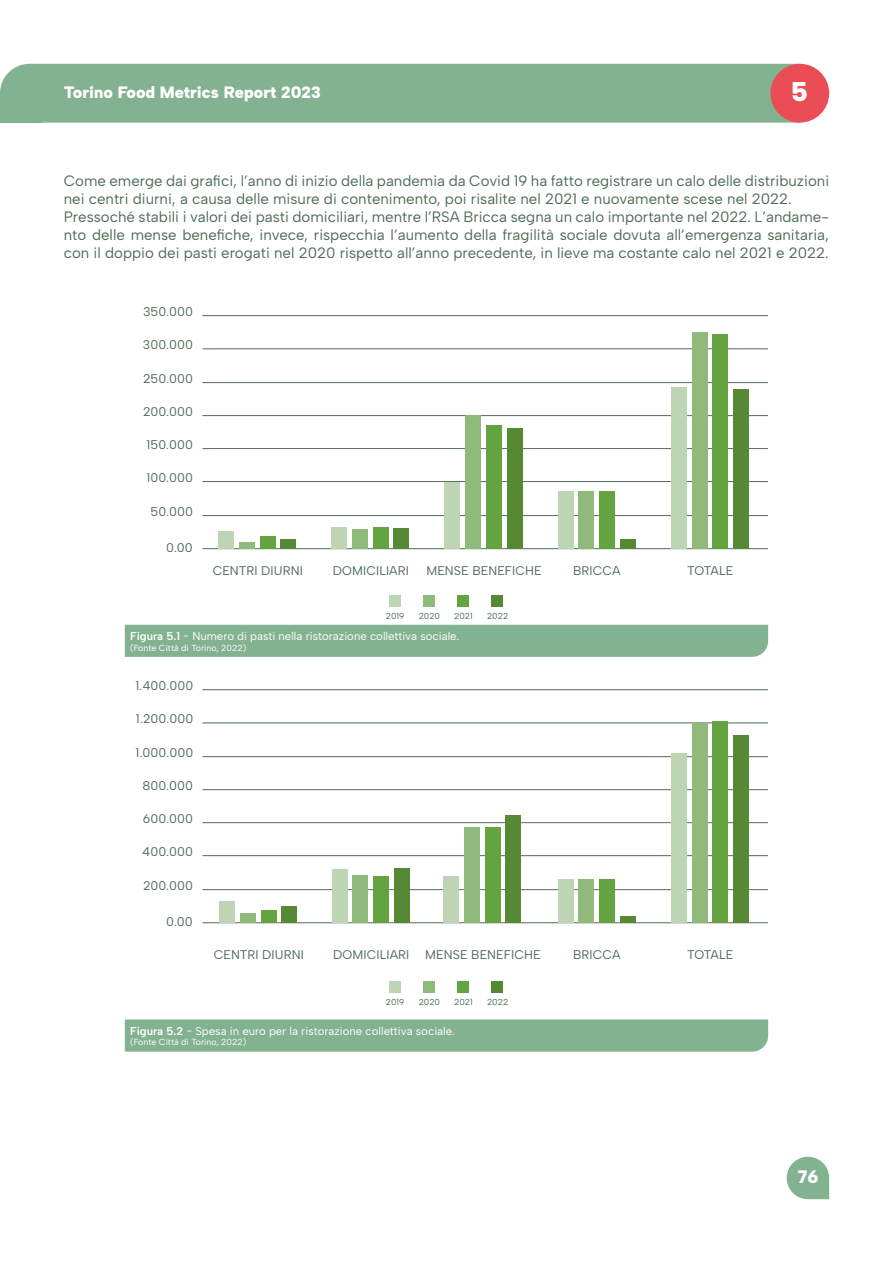
<style>
.page{position:relative;width:893px;height:1263px;background:#fff}
.page>*{position:absolute;margin:0;border:0;box-sizing:border-box;transform-origin:0 0}
.t1{font:900 27px "Albert Sans";color:#fff}
.t2{font:900 18px "Albert Sans";color:#fff}
.t3{font:900 16.5px "Albert Sans";color:#fff}
.t4{font:15px/18px "Albert Sans";color:#4e6c56}
.t5{font:12.6px "Albert Sans";letter-spacing:.01em;color:#4e6c56}
.t6{font:11.4px "Albert Sans";color:#fff}
.t7{font:8.85px "Albert Sans";color:#fff}
.t8{font:8.7px "Albert Sans";letter-spacing:-.005em;color:#4e6c56}
.s1{font-weight:600}
</style>
<div class="page">
<hr style="left:202px;top:315px;width:566px;height:1px;background:#4e6c56">
<hr style="left:202px;top:348px;width:566px;height:1px;background:#4e6c56">
<hr style="left:202px;top:382px;width:566px;height:1px;background:#4e6c56">
<hr style="left:202px;top:415px;width:566px;height:1px;background:#4e6c56">
<hr style="left:202px;top:448px;width:566px;height:1px;background:#4e6c56">
<hr style="left:202px;top:481px;width:566px;height:1px;background:#4e6c56">
<hr style="left:202px;top:515px;width:566px;height:1px;background:#4e6c56">
<hr style="left:202px;top:548px;width:566px;height:1px;background:#4e6c56">
<div style="left:219px;top:532px;width:15px;height:17px;background:#bdd5b4"></div>
<div style="left:239px;top:542px;width:16px;height:7px;background:#90ba7b"></div>
<div style="left:260px;top:536px;width:15px;height:13px;background:#65a340"></div>
<div style="left:281px;top:539px;width:15px;height:10px;background:#578834"></div>
<div style="left:332px;top:527px;width:15px;height:22px;background:#bdd5b4"></div>
<div style="left:352px;top:529px;width:16px;height:20px;background:#90ba7b"></div>
<div style="left:373px;top:527px;width:16px;height:22px;background:#65a340"></div>
<div style="left:394px;top:528px;width:15px;height:21px;background:#578834"></div>
<div style="left:445px;top:482px;width:15px;height:67px;background:#bdd5b4"></div>
<div style="left:465px;top:416px;width:16px;height:133px;background:#90ba7b"></div>
<div style="left:486px;top:425px;width:16px;height:124px;background:#65a340"></div>
<div style="left:507px;top:429px;width:15px;height:120px;background:#578834"></div>
<div style="left:671px;top:387px;width:16px;height:162px;background:#bdd5b4"></div>
<div style="left:692px;top:332px;width:15px;height:217px;background:#90ba7b"></div>
<div style="left:713px;top:334px;width:15px;height:215px;background:#65a340"></div>
<div style="left:733px;top:389px;width:16px;height:160px;background:#578834"></div>
<div style="left:558px;top:491px;width:15px;height:58px;background:#bdd5b4"></div>
<div style="left:578px;top:491px;width:16px;height:58px;background:#90ba7b"></div>
<div style="left:599px;top:491px;width:16px;height:58px;background:#65a340"></div>
<div style="left:620px;top:539px;width:15px;height:10px;background:#578834"></div>
<div style="left:389px;top:595px;width:11px;height:11px;background:#bdd5b4"></div>
<div style="left:424px;top:595px;width:11px;height:11px;background:#90ba7b"></div>
<div style="left:458px;top:595px;width:11px;height:11px;background:#65a340"></div>
<div style="left:492px;top:595px;width:11px;height:11px;background:#578834"></div>
<hr style="left:202px;top:689px;width:566px;height:1px;background:#4e6c56">
<hr style="left:202px;top:722px;width:566px;height:1px;background:#4e6c56">
<hr style="left:202px;top:756px;width:566px;height:1px;background:#4e6c56">
<hr style="left:202px;top:789px;width:566px;height:1px;background:#4e6c56">
<hr style="left:202px;top:822px;width:566px;height:1px;background:#4e6c56">
<hr style="left:202px;top:855px;width:566px;height:1px;background:#4e6c56">
<hr style="left:202px;top:889px;width:566px;height:1px;background:#4e6c56">
<hr style="left:202px;top:922px;width:566px;height:1px;background:#4e6c56">
<div style="left:220px;top:902px;width:15px;height:21px;background:#bdd5b4"></div>
<div style="left:240px;top:914px;width:16px;height:9px;background:#90ba7b"></div>
<div style="left:261px;top:910px;width:16px;height:13px;background:#65a340"></div>
<div style="left:282px;top:906px;width:15px;height:17px;background:#578834"></div>
<div style="left:332px;top:869px;width:16px;height:54px;background:#bdd5b4"></div>
<div style="left:353px;top:875px;width:15px;height:48px;background:#90ba7b"></div>
<div style="left:373px;top:876px;width:16px;height:47px;background:#65a340"></div>
<div style="left:394px;top:868px;width:16px;height:55px;background:#578834"></div>
<div style="left:443px;top:876px;width:16px;height:47px;background:#bdd5b4"></div>
<div style="left:464px;top:827px;width:16px;height:96px;background:#90ba7b"></div>
<div style="left:485px;top:827px;width:15px;height:96px;background:#65a340"></div>
<div style="left:506px;top:815px;width:15px;height:108px;background:#578834"></div>
<div style="left:671px;top:753px;width:16px;height:170px;background:#bdd5b4"></div>
<div style="left:692px;top:723px;width:15px;height:200px;background:#90ba7b"></div>
<div style="left:712px;top:721px;width:16px;height:202px;background:#65a340"></div>
<div style="left:733px;top:736px;width:16px;height:187px;background:#578834"></div>
<div style="left:558px;top:879px;width:15px;height:44px;background:#bdd5b4"></div>
<div style="left:578px;top:879px;width:16px;height:44px;background:#90ba7b"></div>
<div style="left:599px;top:879px;width:16px;height:44px;background:#65a340"></div>
<div style="left:620px;top:916px;width:15px;height:7px;background:#578834"></div>
<div style="left:389px;top:982px;width:11px;height:11px;background:#bdd5b4"></div>
<div style="left:424px;top:982px;width:11px;height:11px;background:#90ba7b"></div>
<div style="left:458px;top:982px;width:11px;height:11px;background:#65a340"></div>
<div style="left:492px;top:982px;width:11px;height:11px;background:#578834"></div>
<div style="left:125px;top:625px;width:643px;height:32px;background:#83b291"></div>
<div style="left:125px;top:1019px;width:643px;height:33px;background:#83b291"></div>
<div style="left:0;top:64px;width:794px;height:59px;background:#83b291"></div>
<div style="left:770px;top:64px;width:59px;height:59px;background:#ea4d56;border-radius:50%"></div>
<div style="left:0;top:93px;width:42px;height:30px;background:#83b291"></div>
<svg style="left:787px;top:1157px;width:42px;height:42px;background:#95bda1"></svg>
<p class="t3" style="left:64px;top:82px;width:259px">Torino Food Metrics Report 2023</p>
<h1 class="t1" style="left:792px;top:75px;width:18px">5</h1>
<p class="t4" style="left:64px;top:172px;width:767px">Come emerge dai grafici, l’anno di inizio della pandemia da Covid 19 ha fatto registrare un calo delle distribuzioni nei centri diurni, a causa delle misure di contenimento, poi risalite nel 2021 e nuovamente scese nel 2022.<br>Pressoché stabili i valori dei pasti domiciliari, mentre l’RSA Bricca segna un calo importante nel 2022. L’andame&shy;nto delle mense benefiche, invece, rispecchia l’aumento della fragilità sociale dovuta all’emergenza sanitaria, con il doppio dei pasti erogati nel 2020 rispetto all’anno precedente, in lieve ma costante calo nel 2021 e 2022.</p>
<p class="t5" style="left:143px;top:304px;width:52px">350.000</p>
<p class="t5" style="left:143px;top:337px;width:52px">300.000</p>
<p class="t5" style="left:143px;top:370px;width:51px">250.000</p>
<p class="t5" style="left:143px;top:403px;width:52px">200.000</p>
<p class="t5" style="left:147px;top:436px;width:48px">150.000</p>
<p class="t5" style="left:146px;top:469px;width:48px">100.000</p>
<p class="t5" style="left:151px;top:503px;width:44px">50.000</p>
<p class="t5" style="left:166px;top:540px;width:28px">0.00</p>
<p class="t5" style="left:213px;top:563px;width:92px">CENTRI DIURNI</p>
<p class="t5" style="left:333px;top:563px;width:78px">DOMICILIARI</p>
<p class="t5" style="left:426px;top:563px;width:117px">MENSE BENEFICHE</p>
<p class="t5" style="left:573px;top:563px;width:49px">BRICCA</p>
<p class="t5" style="left:687px;top:563px;width:48px">TOTALE</p>
<p class="t8" style="left:386px;top:610px;width:20px">2019</p>
<p class="t8" style="left:419px;top:610px;width:23px">2020</p>
<p class="t8" style="left:454px;top:610px;width:20px">2021</p>
<p class="t8" style="left:487px;top:610px;width:23px">2022</p>
<p class="t6" style="left:130px;top:629px;width:330px"><span class="s1">Figura 5.1</span> − Numero di pasti nella ristorazione collettiva sociale.</p>
<p class="t7" style="left:130px;top:642px;width:118px">(Fonte Città di Torino, 2022)</p>
<p class="t5" style="left:135px;top:678px;width:59px">1.400.000</p>
<p class="t5" style="left:136px;top:711px;width:59px">1.200.000</p>
<p class="t5" style="left:136px;top:745px;width:59px">1.000.000</p>
<p class="t5" style="left:142px;top:778px;width:52px">800.000</p>
<p class="t5" style="left:143px;top:810px;width:52px">600.000</p>
<p class="t5" style="left:142px;top:843px;width:52px">400.000</p>
<p class="t5" style="left:143px;top:877px;width:52px">200.000</p>
<p class="t5" style="left:166px;top:914px;width:28px">0.00</p>
<p class="t5" style="left:214px;top:946px;width:92px">CENTRI DIURNI</p>
<p class="t5" style="left:333px;top:946px;width:209px">DOMICILIARI MENSE BENEFICHE</p>
<p class="t5" style="left:573px;top:946px;width:49px">BRICCA</p>
<p class="t5" style="left:687px;top:946px;width:48px">TOTALE</p>
<p class="t8" style="left:386px;top:997px;width:20px">2019</p>
<p class="t8" style="left:419px;top:997px;width:23px">2020</p>
<p class="t8" style="left:454px;top:997px;width:20px">2021</p>
<p class="t8" style="left:487px;top:997px;width:23px">2022</p>
<p class="t6" style="left:130px;top:1024px;width:326px"><span class="s1">Figura 5.2</span> − Spesa in euro per la ristorazione collettiva sociale.</p>
<p class="t7" style="left:130px;top:1037px;width:118px">(Fonte Città di Torino, 2022)</p>
<p class="t2" style="left:798px;top:1166px;width:22px">76</p>
</div>
